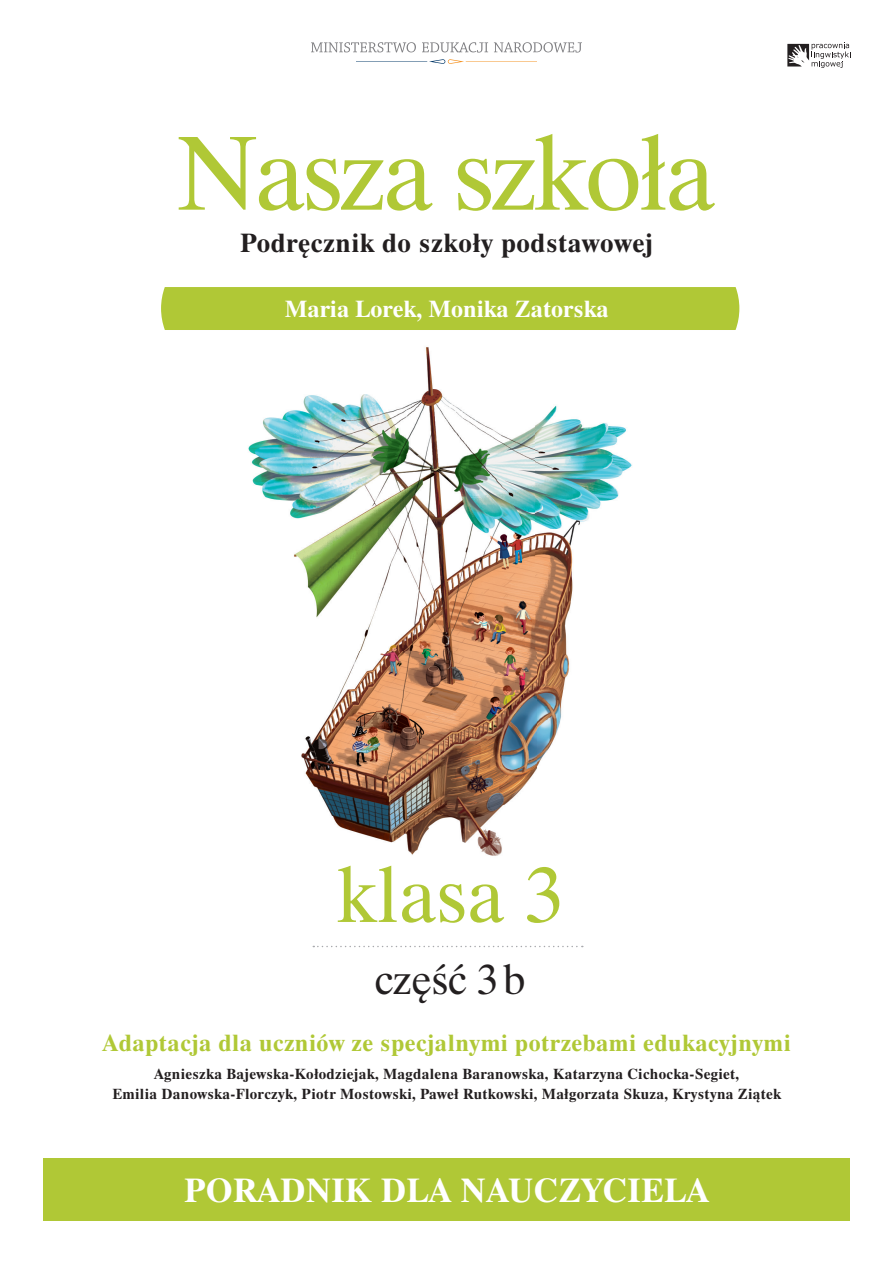
<style>
.page{position:relative;width:893px;height:1263px;background:#fff}
.page>*{position:absolute;margin:0;border:0;box-sizing:border-box;transform-origin:0 0}
.t1{font:105px "Dutch 801 TL";letter-spacing:-.03em;color:#b0c836}
.t2{font:78px "Dutch 801 TL";color:#b0c836}
.t3{font:42px "Dutch 801 TL";color:#231f20}
.t4{font:700 34.5px "Dutch 801 TL";letter-spacing:.01em;color:#fff}
.t5{font:700 27px "Dutch 801 TL";letter-spacing:.02em;color:#231f20}
.t6{font:700 24px "Dutch 801 TL";letter-spacing:.02em;color:#b0c836}
.t7{font:700 24px "Dutch 801 TL";color:#fff}
.t8{font:700 15px/19.5px "Dutch 801 TL";letter-spacing:.02em;color:#231f20;text-align:center}
</style>
<div class="page">
<div style="left:43px;top:1158px;width:807px;height:62px;background:#b0c836"></div>
<svg style="left:787px;top:43px;width:64px;height:25px"></svg>
<svg style="left:311px;top:42px;width:271px;height:11px"></svg>
<svg style="left:356px;top:59px;width:181px;height:5px"></svg>
<img style="left:248px;top:347px;width:384px;height:509px">
<div style="left:161px;top:287px;width:578px;height:43px;background:#b0c836"></div>
<svg style="left:313px;top:946px;width:270px;height:1px"></svg>
<h1 class="t1" style="left:177px;top:106px;width:541px">Nasza szkoła</h1>
<h3 class="t5" style="left:240px;top:226px;width:415px">Podręcznik do szkoły podstawowej</h3>
<h3 class="t7" style="left:285px;top:294px;width:326px">Maria Lorek, Monika Zatorska</h3>
<h2 class="t2" style="left:337px;top:845px;width:229px">klasa 3</h2>
<h3 class="t3" style="left:375px;top:952px;width:153px">część 3 b</h3>
<h3 class="t6" style="left:103px;top:1028px;width:690px">Adaptacja dla uczniów ze specjalnymi potrzebami edukacyjnymi</h3>
<p class="t8" style="left:112px;top:1064px;width:670px">Agnieszka Bajewska-Kołodziejak, Magdalena Baranowska, Katarzyna Cichocka-Segiet,<br>Emilia Danowska-Florczyk, Piotr Mostowski, Paweł Rutkowski, Małgorzata Skuza, Krystyna Ziątek</p>
<h3 class="t4" style="left:184px;top:1169px;width:526px">PORADNIK DLA NAUCZYCIELA</h3>
</div>
